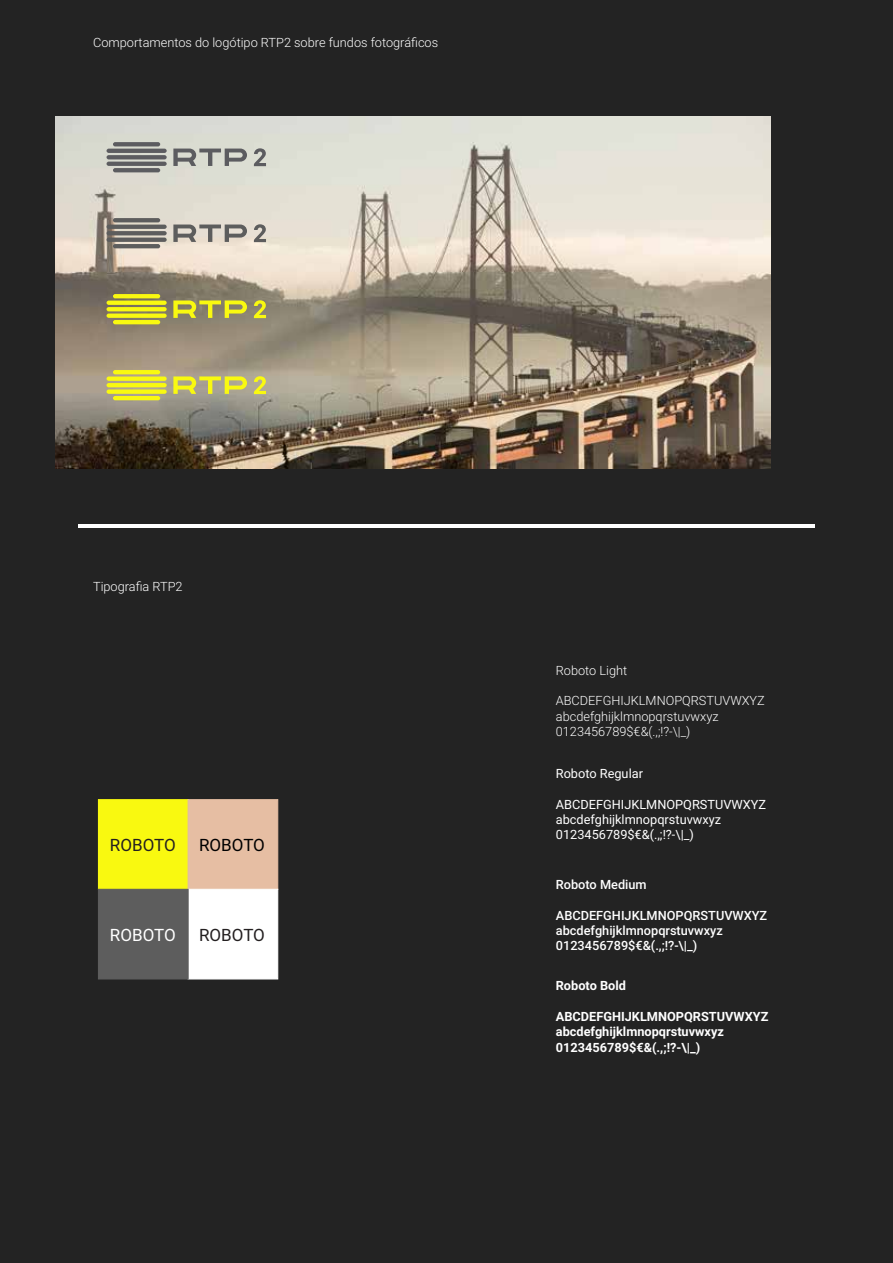
<style>
.page{position:relative;width:893px;height:1263px;background:#232323}
.page>*{position:absolute;margin:0;border:0;box-sizing:border-box;transform-origin:0 0}
.t1{font:16.95px "Roboto";color:#231f20}
.t2{font:16.95px "Roboto";color:#000}
.t3{font:16.95px "Roboto";color:#fff}
.t4{font:300 12.75px/15.3px "Roboto";color:#fff}
.t5{font:12.75px/15.3px "Roboto";color:#fff}
.t6{font:500 12.75px/15.3px "Roboto";color:#fff}
.t7{font:700 12.75px/15.3px "Roboto";color:#fff}
</style>
<div class="page">
<img style="left:55px;top:117px;width:716px;height:351px">
<hr style="left:78px;top:524px;width:736px;height:4px;background:#fff">
<div style="left:98px;top:799px;width:91px;height:91px;background:#f9f910;border:1px solid #f9f910"></div>
<div style="left:188px;top:799px;width:90px;height:91px;background:#e6bea3;border:1px solid #e6bea3"></div>
<div style="left:188px;top:889px;width:90px;height:90px;background:#fff;border:1px solid #fff"></div>
<div style="left:98px;top:889px;width:91px;height:90px;background:#5d5d5d;border:1px solid #5d5d5d"></div>
<svg style="left:254px;top:148px;width:12px;height:18px"></svg>
<svg style="left:173px;top:149px;width:74px;height:17px"></svg>
<hr style="left:113px;top:168px;width:47px;height:4px;background:#5c5c60;border-radius:2px">
<svg style="left:113px;top:142px;width:47px;height:4px"></svg>
<hr style="left:107px;top:149px;width:60px;height:4px;background:#5c5c60;border-radius:2px">
<svg style="left:107px;top:155px;width:60px;height:4px"></svg>
<hr style="left:107px;top:162px;width:60px;height:4px;background:#5c5c60;border-radius:2px">
<svg style="left:254px;top:224px;width:12px;height:18px"></svg>
<svg style="left:173px;top:224px;width:74px;height:18px"></svg>
<hr style="left:113px;top:244px;width:47px;height:4px;background:#5d5d5d;border-radius:2px">
<hr style="left:113px;top:218px;width:47px;height:4px;background:#5d5d5d;border-radius:2px">
<hr style="left:107px;top:225px;width:60px;height:4px;background:#5d5d5d;border-radius:2px">
<hr style="left:107px;top:231px;width:60px;height:4px;background:#5d5d5d;border-radius:2px">
<svg style="left:107px;top:238px;width:60px;height:4px"></svg>
<svg style="left:254px;top:300px;width:12px;height:18px"></svg>
<svg style="left:173px;top:300px;width:74px;height:18px"></svg>
<hr style="left:113px;top:320px;width:47px;height:4px;background:#f9f910;border-radius:2px">
<hr style="left:113px;top:294px;width:47px;height:4px;background:#f9f910;border-radius:2px">
<svg style="left:107px;top:301px;width:60px;height:4px"></svg>
<hr style="left:107px;top:307px;width:60px;height:4px;background:#f9f910;border-radius:2px">
<div style="left:107px;top:313px;width:60px;height:5px;background:#f9f910;border-radius:2px"></div>
<svg style="left:254px;top:376px;width:12px;height:18px"></svg>
<svg style="left:173px;top:376px;width:74px;height:18px"></svg>
<hr style="left:113px;top:396px;width:47px;height:4px;background:#f9f910;border-radius:2px">
<hr style="left:113px;top:370px;width:47px;height:4px;background:#f9f910;border-radius:2px">
<div style="left:107px;top:376px;width:60px;height:5px;background:#f9f910;border-radius:2px"></div>
<hr style="left:107px;top:383px;width:60px;height:4px;background:#f9f910;border-radius:2px">
<div style="left:107px;top:389px;width:60px;height:5px;background:#f9f910;border-radius:2px"></div>
<p class="t4" style="left:93px;top:35px;width:347px">Comportamentos do logótipo RTP2 sobre fundos fotográficos</p>
<p class="t4" style="left:93px;top:578px;width:91px">Tipografia RTP2</p>
<h1 class="t1" style="left:110px;top:833px;width:67px">ROBOTO</h1>
<h1 class="t2" style="left:199px;top:833px;width:67px">ROBOTO</h1>
<h1 class="t3" style="left:110px;top:923px;width:67px">ROBOTO</h1>
<h1 class="t1" style="left:199px;top:923px;width:67px">ROBOTO</h1>
<p class="t4" style="left:556px;top:662px;width:73px">Roboto Light</p>
<p class="t4" style="left:556px;top:693px;width:211px">ABCDEFGHIJKLMNOPQRSTUVWXYZ abcdefghijklmnopqrstuvwxyz<br>0123456789$€&amp;(.,;!?-\|_)</p>
<p class="t5" style="left:556px;top:765px;width:89px">Roboto Regular</p>
<p class="t5" style="left:556px;top:796px;width:212px">ABCDEFGHIJKLMNOPQRSTUVWXYZ abcdefghijklmnopqrstuvwxyz<br>0123456789$€&amp;(.,;!?-\|_)</p>
<p class="t6" style="left:556px;top:876px;width:92px">Roboto Medium</p>
<p class="t6" style="left:556px;top:907px;width:213px">ABCDEFGHIJKLMNOPQRSTUVWXYZ abcdefghijklmnopqrstuvwxyz<br>0123456789$€&amp;(.,;!?-\|_)</p>
<p class="t7" style="left:556px;top:978px;width:72px">Roboto Bold</p>
<p class="t7" style="left:556px;top:1008px;width:214px">ABCDEFGHIJKLMNOPQRSTUVWXYZ abcdefghijklmnopqrstuvwxyz<br>0123456789$€&amp;(.,;!?-\|_)</p>
</div>
